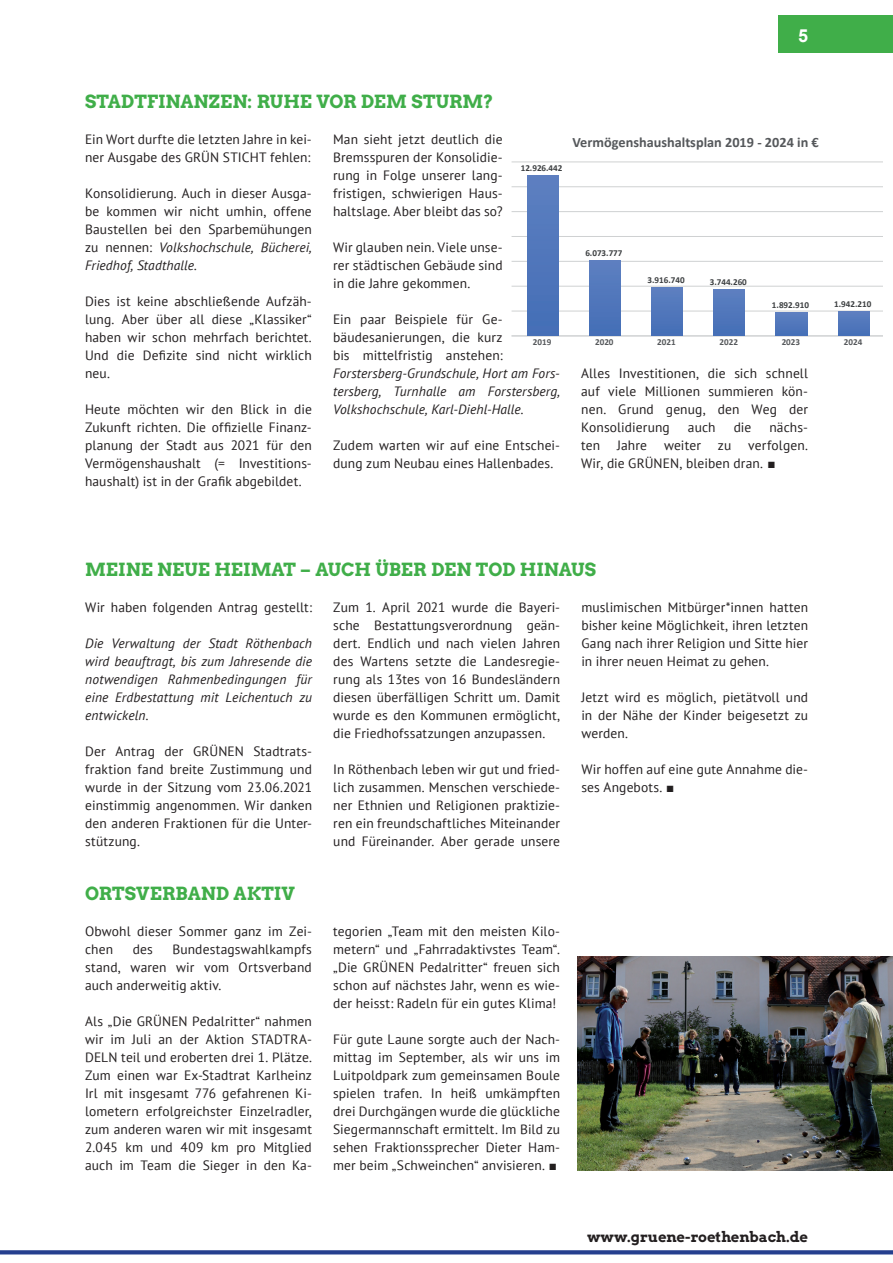
<style>
.page{position:relative;width:893px;height:1263px;background:#fff}
.page>*{position:absolute;margin:0;border:0;box-sizing:border-box;transform-origin:0 0}
.t1{font:18px "Arvo Gruen";letter-spacing:-.005em;color:#40ae49}
.t2{font:700 18px "Arial";color:#fff}
.t3{font:14.55px "Arvo Gruen";color:#231f20}
.t4{font:700 14.25px "Calibri";color:#55585b}
.t5{font:13.5px/18px "PT Sans";letter-spacing:.01em;color:#231f20;text-align:justify}
.t6{font:italic 13.5px/18px "PT Sans";letter-spacing:.01em;color:#231f20;text-align:justify}
.t7{font:700 9.15px "Calibri";color:#3c3f41}
.t8{font:700 9.15px "Calibri";color:#55585b}
.s1{font-style:italic}
.s2{font-family:"Arial";font-weight:900}
</style>
<div class="page">
<div style="left:778px;top:16px;width:115px;height:37px;background:#40ae49"></div>
<svg style="left:0;top:1250px;width:893px;height:4px;background:#314a94"></svg>
<img style="left:578px;top:956px;width:315px;height:215px">
<svg style="left:511px;top:161px;width:371px;height:176px"></svg>
<hr style="left:512px;top:311px;width:370px;height:1px;background:#cfd1d2">
<hr style="left:512px;top:286px;width:370px;height:1px;background:#cfd1d2">
<hr style="left:512px;top:261px;width:370px;height:1px;background:#cfd1d2">
<hr style="left:512px;top:236px;width:370px;height:1px;background:#cfd1d2">
<hr style="left:512px;top:211px;width:370px;height:1px;background:#cfd1d2">
<hr style="left:512px;top:186px;width:370px;height:1px;background:#cfd1d2">
<hr style="left:512px;top:162px;width:370px;height:1px;background:#cfd1d2">
<hr style="left:512px;top:336px;width:370px;height:1px;background:#cfd1d2">
<div style="left:838px;top:312px;width:31px;height:24px;background:linear-gradient(to bottom,#5d7fc0,#456fb7)"></div>
<div style="left:776px;top:312px;width:31px;height:24px;background:#5177bb"></div>
<div style="left:714px;top:289px;width:31px;height:47px;background:#5177bb"></div>
<div style="left:651px;top:287px;width:32px;height:49px;background:#5176bb"></div>
<div style="left:589px;top:260px;width:31px;height:76px;background:#5176bb"></div>
<div style="left:527px;top:175px;width:31px;height:161px;background:#5176bb"></div>
<h1 class="t2" style="left:798px;top:23px;width:12px">5</h1>
<h1 class="t1" style="left:85px;top:89px;width:410px">STADTFINANZEN: RUHE VOR DEM STURM?</h1>
<p class="t5" style="left:85px;top:130px;width:228px">Ein Wort durfte die letzten Jahre in kei&shy;ner Ausgabe des GRÜN STICHT fehlen:</p>
<p class="t5" style="left:85px;top:184px;width:228px">Konsolidierung. Auch in dieser Ausga&shy;be kommen wir nicht umhin, offene Baustellen bei den Sparbemühungen zu nennen: <span class="s1">Volkshochschule, Bücherei, Friedhof, Stadthalle.</span></p>
<p class="t5" style="left:85px;top:292px;width:228px">Dies ist keine abschließende Aufzäh&shy;lung. Aber über all diese „Klassiker“ haben wir schon mehrfach berichtet.<br>Und die Defizite sind nicht wirklich neu.</p>
<p class="t5" style="left:85px;top:400px;width:228px">Heute möchten wir den Blick in die Zukunft richten. Die offizielle Finanz&shy;planung der Stadt aus 2021 für den Vermögenshaushalt (= Investitions&shy;haushalt) ist in der Grafik abgebildet.</p>
<p class="t5" style="left:333px;top:130px;width:171px">Man sieht jetzt deutlich die Bremsspuren der Konsolidie&shy;rung in Folge unserer lang&shy;fristigen, schwierigen Haus&shy;haltslage. Aber bleibt das so?</p>
<p class="t5" style="left:333px;top:238px;width:171px">Wir glauben nein. Viele unse&shy;rer städtischen Gebäude sind in die Jahre gekommen.</p>
<p class="t5" style="left:333px;top:310px;width:171px">Ein paar Beispiele für Ge&shy;bäudesanierungen, die kurz bis mittelfristig anstehen:</p>
<p class="t6" style="left:333px;top:364px;width:228px">Forstersberg-Grundschule, Hort am Fors&shy;tersberg, Turnhalle am Forstersberg, Volkshochschule, Karl-Diehl-Halle.</p>
<p class="t5" style="left:333px;top:436px;width:228px">Zudem warten wir auf eine Entschei&shy;dung zum Neubau eines Hallenbades.</p>
<p class="t4" style="left:573px;top:132px;width:248px">Vermögenshaushaltsplan 2019 - 2024 in €</p>
<p class="t7" style="left:521px;top:161px;width:43px">12.926.442</p>
<p class="t7" style="left:585px;top:247px;width:39px">6.073.777</p>
<p class="t7" style="left:648px;top:273px;width:39px">3.916.740</p>
<p class="t7" style="left:710px;top:276px;width:39px">3.744.260</p>
<p class="t7" style="left:772px;top:299px;width:39px">1.892.910</p>
<p class="t7" style="left:834px;top:298px;width:39px">1.942.210</p>
<p class="t8" style="left:533px;top:335px;width:20px">2019</p>
<p class="t8" style="left:595px;top:335px;width:20px">2020</p>
<p class="t8" style="left:657px;top:335px;width:20px">2021</p>
<p class="t8" style="left:719px;top:335px;width:20px">2022</p>
<p class="t8" style="left:782px;top:335px;width:20px">2023</p>
<p class="t8" style="left:844px;top:335px;width:20px">2024</p>
<p class="t5" style="left:581px;top:364px;width:228px">Alles Investitionen, die sich schnell auf viele Millionen summieren kön&shy;nen. Grund genug, den Weg der Konsolidierung</p>
<p class="t5" style="left:688px;top:418px;width:29px">auch</p>
<p class="t5" style="left:734px;top:418px;width:19px">die</p>
<p class="t5" style="left:769px;top:418px;width:40px">nächs-</p>
<p class="t5" style="left:581px;top:436px;width:21px">ten</p>
<p class="t5" style="left:617px;top:436px;width:31px">Jahre</p>
<p class="t5" style="left:664px;top:436px;width:38px">weiter</p>
<p class="t5" style="left:718px;top:436px;width:15px">zu</p>
<p class="t5" style="left:581px;top:436px;width:228px;text-indent:167px">verfolgen.<br>Wir, die GRÜNEN, bleiben dran. <span class="s2">■</span></p>
<h1 class="t1" style="left:85px;top:557px;width:512px">MEINE NEUE HEIMAT – AUCH ÜBER DEN TOD HINAUS</h1>
<p class="t5" style="left:85px;top:598px;width:228px">Wir haben folgenden Antrag gestellt:</p>
<p class="t6" style="left:85px;top:634px;width:228px">Die Verwaltung der Stadt Röthenbach wird beauftragt, bis zum Jahresende die notwendigen Rahmenbedingungen für eine Erdbestattung mit Leichentuch zu entwickeln.</p>
<p class="t5" style="left:85px;top:742px;width:228px">Der Antrag der GRÜNEN Stadtrats&shy;fraktion fand breite Zustimmung und wurde in der Sitzung vom 23.06.2021 einstimmig angenommen. Wir danken den anderen Fraktionen für die Unter&shy;stützung.</p>
<p class="t5" style="left:581px;top:598px;width:228px">muslimischen Mitbürger*innen hatten bisher keine Möglichkeit, ihren letzten Gang nach ihrer Religion und Sitte hier in ihrer neuen Heimat zu gehen.</p>
<p class="t5" style="left:581px;top:688px;width:228px">Jetzt wird es möglich, pietätvoll und in der Nähe der Kinder beigesetzt zu werden.</p>
<p class="t5" style="left:581px;top:760px;width:228px">Wir hoffen auf eine gute Annahme die&shy;ses Angebots. <span class="s2">■</span></p>
<p class="t5" style="left:333px;top:598px;width:228px">Zum 1. April 2021 wurde die Bayeri&shy;sche Bestattungsverordnung geän&shy;dert. Endlich und nach vielen Jahren des Wartens setzte die Landesregie&shy;rung als 13tes von 16 Bundesländern diesen überfälligen Schritt um. Damit wurde es den Kommunen ermöglicht, die Friedhofssatzungen anzupassen.</p>
<p class="t5" style="left:333px;top:760px;width:228px">In Röthenbach leben wir gut und fried&shy;lich zusammen. Menschen verschiede&shy;ner Ethnien und Religionen praktizie&shy;ren ein freundschaftliches Miteinander und Füreinander. Aber gerade unsere</p>
<h1 class="t1" style="left:85px;top:881px;width:212px">ORTSVERBAND AKTIV</h1>
<p class="t5" style="left:85px;top:922px;width:228px">Obwohl dieser Sommer ganz im Zei&shy;chen</p>
<p class="t5" style="left:85px;top:940px;width:228px;text-indent:87px">Bundestagswahlkampfs stand, waren wir vom Ortsverband auch anderweitig aktiv.</p>
<p class="t5" style="left:85px;top:1012px;width:228px">Als „Die GRÜNEN Pedalritter“ nahmen wir im Juli an der Aktion STADTRA-DELN teil und eroberten drei 1. Plätze.<br>Zum einen war Ex-Stadtrat Karlheinz Irl mit insgesamt 776 gefahrenen Ki&shy;lometern erfolgreichster Einzelradler, zum anderen waren wir mit insgesamt 2.045 km und 409 km pro Mitglied auch im Team die Sieger in den Ka-</p>
<p class="t5" style="left:133px;top:940px;width:22px">des</p>
<p class="t5" style="left:333px;top:922px;width:228px">tegorien „Team mit den meisten Kilo&shy;metern“ und „Fahrradaktivstes Team“. „Die GRÜNEN Pedalritter“ freuen sich schon auf nächstes Jahr, wenn es wie&shy;der heisst: Radeln für ein gutes Klima!</p>
<p class="t5" style="left:333px;top:1030px;width:228px">Für gute Laune sorgte auch der Nach&shy;mittag im September, als wir uns im Luitpoldpark zum gemeinsamen Boule spielen trafen. In heiß umkämpften drei Durchgängen wurde die glückliche Siegermannschaft ermittelt. Im Bild zu sehen Fraktionssprecher Dieter Ham&shy;mer beim „Schweinchen“ anvisieren. <span class="s2">■</span></p>
<p class="t3" style="left:587px;top:1227px;width:222px">www.gruene-roethenbach.de</p>
</div>
